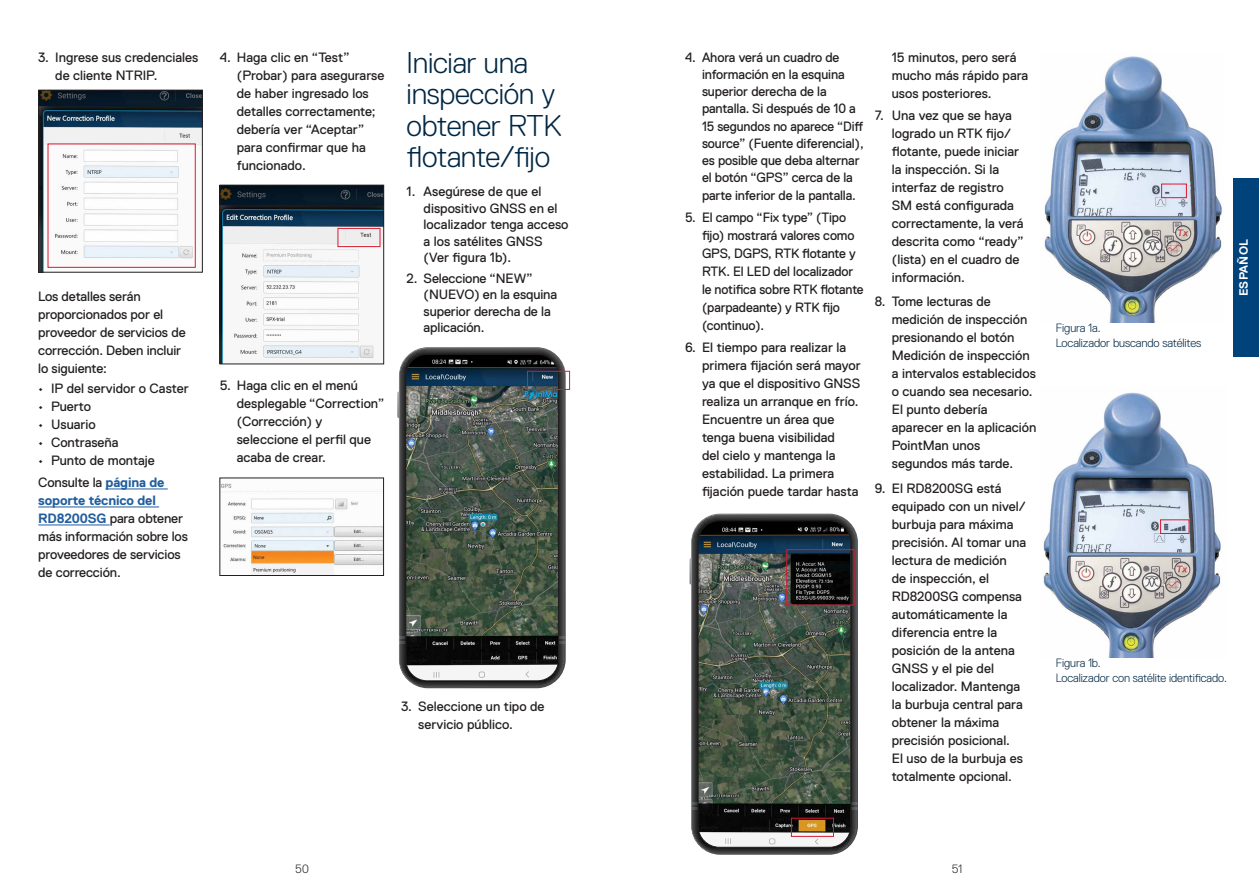
<style>
.page{position:relative;width:1259px;height:893px;background:#fff}
.page>*{position:absolute;margin:0;border:0;box-sizing:border-box;transform-origin:0 0}
.t1{font:300 30px/31.5px "Replica Std";letter-spacing:-.01em;color:#002744}
.t2{font:13.5px/18px "Replica Std";color:#231f20}
.t3{font:300 12px/15px "Replica Std";letter-spacing:-.01em;color:#002744}
.t4{font:700 12px "Replica Std";letter-spacing:.02em;color:#fff}
.t5{font:300 12px "Replica Std";color:#231f20}
.s1{font-weight:700;color:#215e9e}
</style>
<div class="page">
<div style="left:1233px;top:179px;width:26px;height:178px;background:#00437b"></div>
<img style="left:221px;top:483px;width:161px;height:91px">
<div style="left:219px;top:478px;width:165px;height:98px;border:1px solid #231f20"></div>
<img style="left:40px;top:92px;width:161px;height:179px">
<div style="left:38px;top:90px;width:165px;height:183px;border:1px solid #231f20"></div>
<div style="left:48px;top:144px;width:148px;height:124px;border:1px solid #da1a32"></div>
<img style="left:222px;top:187px;width:160px;height:175px">
<div style="left:220px;top:185px;width:164px;height:179px;border:1px solid #231f20"></div>
<div style="left:337px;top:228px;width:43px;height:19px;border:1px solid #da1a32"></div>
<svg style="left:399px;top:348px;width:165px;height:339px;background:#505051"></svg>
<svg style="left:397px;top:391px;width:2px;height:27px"></svg>
<svg style="left:559px;top:636px;width:7px;height:8px"></svg>
<svg style="left:399px;top:636px;width:6px;height:8px"></svg>
<img style="left:406px;top:354px;width:152px;height:327px">
<div style="left:405px;top:354px;width:154px;height:327px;border:1px solid #231f20;border-radius:21px"></div>
<div style="left:527px;top:371px;width:43px;height:19px;border:1px solid #da1a32"></div>
<hr style="left:105px;top:489px;width:63px;height:1px;background:#215e9e">
<hr style="left:38px;top:507px;width:121px;height:1px;background:#215e9e">
<hr style="left:38px;top:525px;width:72px;height:1px;background:#215e9e">
<img style="left:1044px;top:56px;width:178px;height:266px">
<div style="left:1161px;top:184px;width:25px;height:14px;border:1px solid #da1a32"></div>
<img style="left:1043px;top:392px;width:178px;height:266px">
<div style="left:1160px;top:519px;width:29px;height:15px;border:1px solid #da1a32"></div>
<svg style="left:692px;top:515px;width:165px;height:339px;background:#4e4d4e"></svg>
<svg style="left:689px;top:558px;width:2px;height:27px"></svg>
<svg style="left:851px;top:803px;width:7px;height:7px"></svg>
<svg style="left:691px;top:803px;width:7px;height:7px"></svg>
<img style="left:698px;top:521px;width:153px;height:326px">
<div style="left:698px;top:520px;width:153px;height:328px;border:1px solid #231f20;border-radius:21px"></div>
<div style="left:791px;top:818px;width:43px;height:19px;border:1px solid #da1a32"></div>
<div style="left:786px;top:549px;width:68px;height:56px;border:1px solid #da1a32"></div>
<p class="t2" style="left:55px;top:48px;width:144px;text-indent:-17px">3. Ingrese sus credenciales de cliente NTRIP.</p>
<p class="t2" style="left:237px;top:48px;width:149px;text-indent:-17px">4. Haga clic en “Test” (Probar) para asegurarse de haber ingresado los detalles correctamente; debería ver “Aceptar” para confirmar que ha funcionado.</p>
<p class="t2" style="left:38px;top:287px;width:149px">Los detalles serán proporcionados por el proveedor de servicios de corrección. Deben incluir lo siguiente:</p>
<p class="t2" style="left:38px;top:379px;width:152px">• IP del servidor o Caster</p>
<p class="t2" style="left:38px;top:397px;width:54px">• Puerto</p>
<p class="t2" style="left:38px;top:415px;width:59px">• Usuario</p>
<p class="t2" style="left:38px;top:433px;width:82px">• Contraseña</p>
<p class="t2" style="left:38px;top:449px;width:128px;line-height:22.2px">• Punto de montaje<br>Consulte la <span class="s1">página de</span></p>
<p class="t2" style="left:38px;top:491px;width:151px"><span class="s1">soporte técnico del<br>RD8200SG</span> para obtener más información sobre los proveedores de servicios de corrección.</p>
<p class="t2" style="left:237px;top:376px;width:149px;text-indent:-17px">5. Haga clic en el menú desplegable “Correction” (Corrección) y seleccione el perfil que acaba de crear.</p>
<h1 class="t1" style="left:406px;top:47px;width:157px">Iniciar una inspección y obtener RTK flotante/fijo</h1>
<p class="t2" style="left:423px;top:183px;width:146px;line-height:16.5px;text-indent:-17px">1. Asegúrese de que el dispositivo GNSS en el localizador tenga acceso a los satélites GNSS (Ver figura 1b).</p>
<p class="t2" style="left:423px;top:270px;width:135px;line-height:16.5px;text-indent:-17px">2. Seleccione “NEW” (NUEVO) en la esquina superior derecha de la aplicación.</p>
<p class="t2" style="left:418px;top:698px;width:128px;line-height:17.2px;text-indent:-17px">3. Seleccione un tipo de servicio público.</p>
<p class="t2" style="left:702px;top:48px;width:163px;line-height:17.2px;text-indent:-17px">4. Ahora verá un cuadro de información en la esquina superior derecha de la pantalla. Si después de 10 a<br>15 segundos no aparece “Diff source” (Fuente diferencial), es posible que deba alternar el botón “GPS” cerca de la parte inferior de la pantalla.</p>
<p class="t2" style="left:702px;top:208px;width:163px;text-indent:-17px">5. El campo “Fix type” (Tipo fijo) mostrará valores como<br>GPS, DGPS, RTK flotante y<br>RTK. El LED del localizador le notifica sobre RTK flotante (parpadeante) y RTK fijo (continuo).</p>
<p class="t2" style="left:702px;top:338px;width:160px;text-indent:-17px">6. El tiempo para realizar la primera fijación será mayor ya que el dispositivo GNSS realiza un arranque en frío.<br>Encuentre un área que tenga buena visibilidad<br>del cielo y mantenga la estabilidad. La primera fijación puede tardar hasta</p>
<p class="t2" style="left:891px;top:48px;width:138px">15 minutos, pero será mucho más rápido para usos posteriores.</p>
<p class="t2" style="left:891px;top:106px;width:133px;text-indent:-17px">7. Una vez que se haya logrado un RTK fijo/ flotante, puede iniciar la inspección. Si la interfaz de registro<br>SM está configurada correctamente, la verá descrita como “ready” (lista) en el cuadro de información.</p>
<p class="t2" style="left:891px;top:293px;width:146px;text-indent:-17px">8. Tome lecturas de medición de inspección presionando el botón<br>Medición de inspección a intervalos establecidos o cuando sea necesario.<br>El punto debería aparecer en la aplicación<br>PointMan unos segundos más tarde.</p>
<p class="t2" style="left:891px;top:479px;width:136px;text-indent:-17px">9. El RD8200SG está equipado con un nivel/ burbuja para máxima precisión. Al tomar una lectura de medición<br>de inspección, el<br>RD8200SG compensa automáticamente la diferencia entre la posición de la antena<br>GNSS y el pie del localizador. Mantenga la burbuja central para obtener la máxima precisión posicional.<br>El uso de la burbuja es totalmente opcional.</p>
<p class="t3" style="left:1056px;top:320px;width:147px">Figura 1a.<br>Localizador buscando satélites</p>
<p class="t4" style="left:1237px;top:296px;width:59px;rotate:-90deg">ESPAÑOL</p>
<p class="t3" style="left:1056px;top:655px;width:172px">Figura 1b.<br>Localizador con satélite identificado.</p>
<p class="t5" style="left:295px;top:862px;width:15px">50</p>
<p class="t5" style="left:951px;top:862px;width:12px">51</p>
</div>
